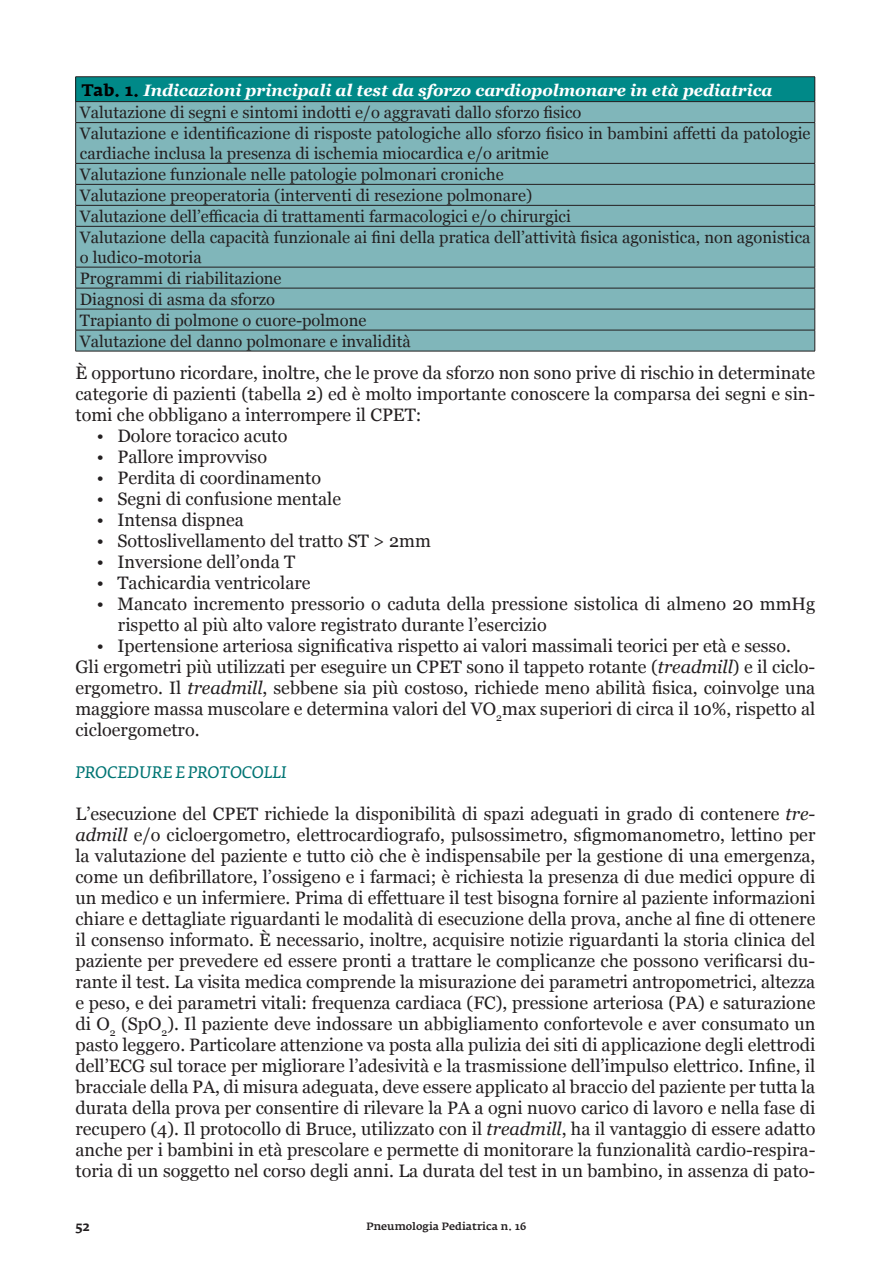
<style>
.page{position:relative;width:893px;height:1263px;background:#fff}
.page>*{position:absolute;margin:0;border:0;box-sizing:border-box;transform-origin:0 0}
.t1{font:18px/21px "Georgia";color:#231f20;text-align:justify}
.t2{font:16.5px/20.7px "Georgia";color:#231f20}
.t3{font:italic 700 16.5px/22.8px "Georgia";color:#fff}
.t4{font:italic 16.5px "Fedra Serif A Pro";color:#007574}
.t5{font:500 13.5px "Fedra Serif A Pro";color:#231f20}
.t6{font:500 10.5px "Fedra Serif A Pro";color:#231f20}
.s1{font-family:"Fedra Serif A Pro";font-style:normal;color:#000}
.s2{font-weight:400;font-style:normal;color:#231f20}
.s3{font-style:italic}
</style>
<div class="page">
<div style="left:76px;top:77px;width:739px;height:25px;background:#008988"></div>
<div style="left:76px;top:102px;width:738px;height:249px;background:#80b6ba"></div>
<svg style="left:814px;top:77px;width:1px;height:45px"></svg>
<hr style="left:75px;top:122px;width:740px;height:1px;background:#231f20">
<hr style="left:75px;top:123px;width:1px;height:40px;background:#231f20">
<hr style="left:814px;top:123px;width:1px;height:40px;background:#231f20">
<hr style="left:75px;top:163px;width:740px;height:1px;background:#231f20">
<hr style="left:75px;top:184px;width:740px;height:1px;background:#231f20">
<hr style="left:75px;top:205px;width:740px;height:1px;background:#231f20">
<svg style="left:75px;top:164px;width:1px;height:62px"></svg>
<svg style="left:814px;top:164px;width:1px;height:62px"></svg>
<hr style="left:75px;top:226px;width:740px;height:1px;background:#231f20">
<hr style="left:75px;top:226px;width:1px;height:41px;background:#231f20">
<hr style="left:814px;top:226px;width:1px;height:41px;background:#231f20">
<hr style="left:75px;top:267px;width:740px;height:1px;background:#231f20">
<hr style="left:75px;top:288px;width:740px;height:1px;background:#231f20">
<hr style="left:75px;top:309px;width:740px;height:1px;background:#231f20">
<hr style="left:75px;top:330px;width:740px;height:1px;background:#231f20">
<svg style="left:75px;top:267px;width:1px;height:84px"></svg>
<svg style="left:814px;top:267px;width:1px;height:84px"></svg>
<hr style="left:75px;top:351px;width:740px;height:1px;background:#231f20">
<hr style="left:75px;top:76px;width:740px;height:1px;background:#231f20">
<svg style="left:75px;top:77px;width:1px;height:45px"></svg>
<hr style="left:75px;top:101px;width:740px;height:1px;background:#231f20">
<p class="t3" style="left:80px;top:78px;width:694px"><span class="s1">Tab. 1.</span> Indicazioni principali al test da sforzo cardiopolmonare in età pediatrica<br><span class="s2">Valutazione di segni e sintomi indotti e/o aggravati dallo sforzo fisico</span></p>
<p class="t2" style="left:80px;top:123px;width:732px">Valutazione e identificazione di risposte patologiche allo sforzo fisico in bambini affetti da patologie cardiache inclusa la presenza di ischemia miocardica e/o aritmie<br>Valutazione funzionale nelle patologie polmonari croniche<br>Valutazione preoperatoria (interventi di resezione polmonare)<br>Valutazione dell’efficacia di trattamenti farmacologici e/o chirurgici<br>Valutazione della capacità funzionale ai fini della pratica dell’attività fisica agonistica, non agonistica o ludico-motoria<br>Programmi di riabilitazione<br>Diagnosi di asma da sforzo<br>Trapianto di polmone o cuore-polmone<br>Valutazione del danno polmonare e invalidità</p>
<p class="t1" style="left:75px;top:361px;width:741px">È opportuno ricordare, inoltre, che le prove da sforzo non sono prive di rischio in determinate categorie di pazienti (tabella 2) ed è molto importante conoscere la comparsa dei segni e sin&shy;tomi che obbligano a interrompere il CPET:</p>
<p class="t1" style="left:97px;top:424px;width:192px">• Dolore toracico acuto</p>
<p class="t1" style="left:97px;top:445px;width:172px">• Pallore improvviso</p>
<p class="t1" style="left:97px;top:466px;width:226px">• Perdita di coordinamento</p>
<p class="t1" style="left:97px;top:487px;width:246px">• Segni di confusione mentale</p>
<p class="t1" style="left:97px;top:508px;width:149px">• Intensa dispnea</p>
<p class="t1" style="left:97px;top:529px;width:336px">• Sottoslivellamento del tratto ST &gt; 2mm</p>
<p class="t1" style="left:97px;top:550px;width:200px">• Inversione dell’onda T</p>
<p class="t1" style="left:97px;top:571px;width:215px">• Tachicardia ventricolare</p>
<p class="t1" style="left:118px;top:592px;width:699px;text-indent:-21px">• Mancato incremento pressorio o caduta della pressione sistolica di almeno 20 mmHg rispetto al più alto valore registrato durante l’esercizio</p>
<p class="t1" style="left:75px;top:634px;width:741px;text-align:left;text-indent:21px">• Ipertensione arteriosa significativa rispetto ai valori massimali teorici per età e sesso.<br>Gli ergometri più utilizzati per eseguire un CPET sono il tappeto rotante (<span class="s3">treadmill</span>) e il ciclo&shy;ergometro. Il <span class="s3">treadmill</span>, sebbene sia più costoso, richiede meno abilità fisica, coinvolge una maggiore massa muscolare e determina valori del VO<sub>2</sub>max superiori di circa il 10%, rispetto al cicloergometro.</p>
<p class="t4" style="left:76px;top:761px;width:213px">PROCEDURE E PROTOCOLLI</p>
<p class="t1" style="left:75px;top:802px;width:741px">L’esecuzione del CPET richiede la disponibilità di spazi adeguati in grado di contenere <span class="s3">tre&shy;admill</span> e/o cicloergometro, elettrocardiografo, pulsossimetro, sfigmomanometro, lettino per la valutazione del paziente e tutto ciò che è indispensabile per la gestione di una emergenza, come un defibrillatore, l’ossigeno e i farmaci; è richiesta la presenza di due medici oppure di un medico e un infermiere. Prima di effettuare il test bisogna fornire al paziente informazioni chiare e dettagliate riguardanti le modalità di esecuzione della prova, anche al fine di ottenere il consenso informato. È necessario, inoltre, acquisire notizie riguardanti la storia clinica del paziente per prevedere ed essere pronti a trattare le complicanze che possono verificarsi du&shy;rante il test. La visita medica comprende la misurazione dei parametri antropometrici, altezza e peso, e dei parametri vitali: frequenza cardiaca (FC), pressione arteriosa (PA) e saturazione di O<sub>2</sub> (SpO<sub>2</sub>). Il paziente deve indossare un abbigliamento confortevole e aver consumato un pasto leggero. Particolare attenzione va posta alla pulizia dei siti di applicazione degli elettrodi dell’ECG sul torace per migliorare l’adesività e la trasmissione dell’impulso elettrico. Infine, il bracciale della PA, di misura adeguata, deve essere applicato al braccio del paziente per tutta la durata della prova per consentire di rilevare la PA a ogni nuovo carico di lavoro e nella fase di recupero (4). Il protocollo di Bruce, utilizzato con il <span class="s3">treadmill</span>, ha il vantaggio di essere adatto anche per i bambini in età prescolare e permette di monitorare la funzionalità cardio-respira&shy;toria di un soggetto nel corso degli anni. La durata del test in un bambino, in assenza di pato-</p>
<p class="t5" style="left:75px;top:1218px;width:16px">52</p>
<p class="t6" style="left:367px;top:1220px;width:161px">Pneumologia Pediatrica n. 16</p>
</div>
